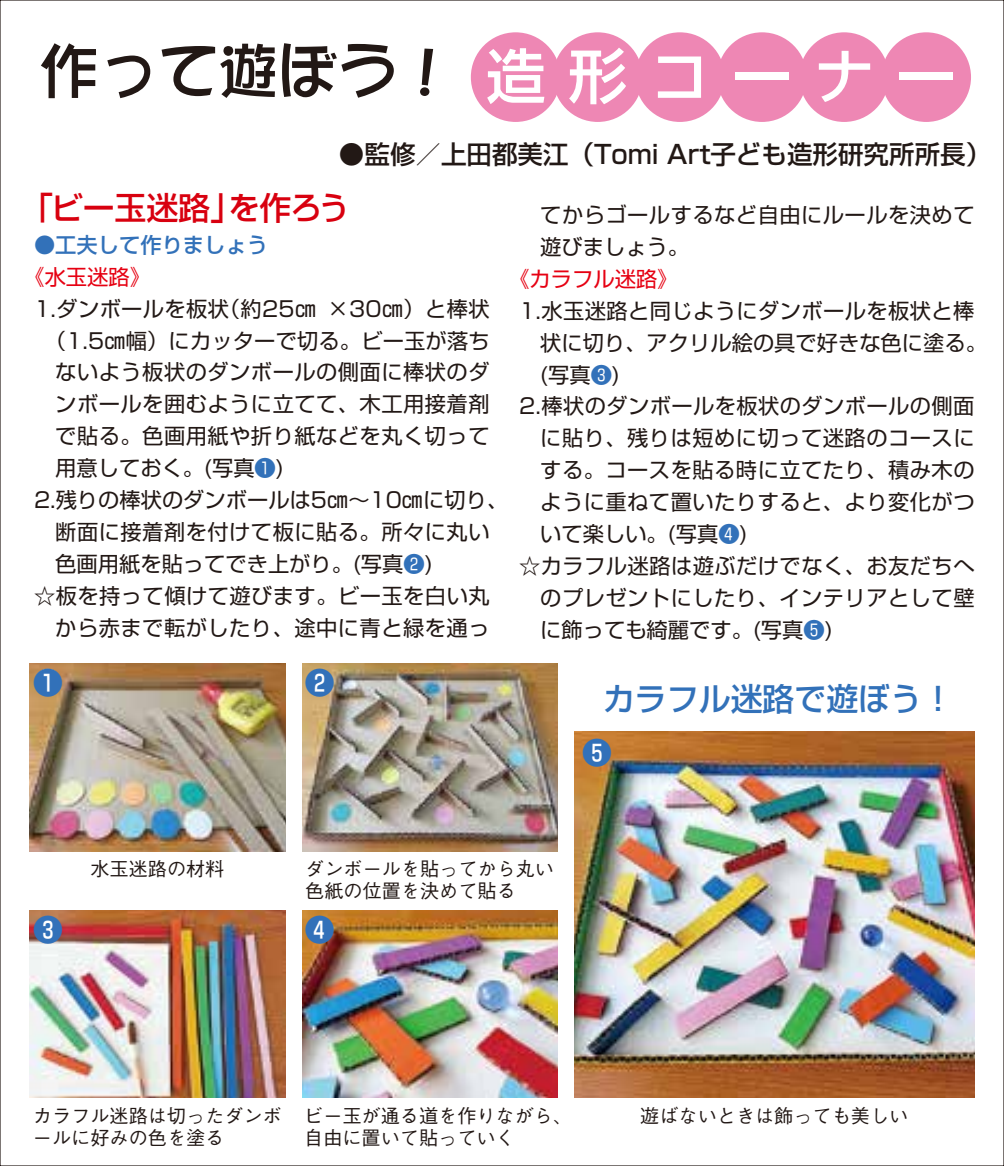
<style>
.page{position:relative;width:1004px;height:1166px;background:#fff}
.page>*{position:absolute;margin:0;border:0;box-sizing:border-box;transform-origin:0 0}
.t1{font:59.4px "DFPOP1 Std W7";color:#221815}
.t2{font:500 31.8px "Shin Go Pr 6 N";letter-spacing:-.01em;color:#d8000f}
.t3{font:500 31.8px "Shin Go Pr 6 N";color:#3271b9}
.t4{font:500 29.7px "Shin Go Pr 6 N";color:#3271b9}
.t5{font:500 25.5px "Shin Go Pr 6 N";color:#221815}
.t6{font:21.3px/31.8px "Shin Go Pr 6 N";letter-spacing:.02em;color:#221815}
.t7{font:21.3px "Shin Go Pr 6 N";color:#221815}
.t8{font:21.3px "Shin Go Pr 6 N";color:#e60012}
.t9{font:500 21.3px "Shin Go Pr 6 N";color:#3271b9}
.t10{font:500 19.2px/21.3px "Gothic BBB Pr 6 N";color:#221815}
.s1{font-family:"Shin Go Pr 6 N";font-weight:500;font-size:59.7px;color:#fff}
.s2{color:#3271b9}
</style>
<div class="page">
<img style="left:574px;top:731px;width:400px;height:366px">
<img style="left:30px;top:910px;width:255px;height:187px">
<img style="left:302px;top:910px;width:255px;height:187px">
<img style="left:30px;top:663px;width:255px;height:187px">
<img style="left:302px;top:663px;width:255px;height:187px">
<div style="left:471px;top:32px;width:89px;height:90px;background:#ee87b4;border-radius:50%"></div>
<div style="left:553px;top:32px;width:89px;height:90px;background:#ee87b4;border-radius:50%"></div>
<div style="left:635px;top:32px;width:89px;height:90px;background:#ee87b4;border-radius:50%"></div>
<div style="left:717px;top:32px;width:89px;height:90px;background:#ee87b4;border-radius:50%"></div>
<div style="left:799px;top:32px;width:89px;height:90px;background:#ee87b4;border-radius:50%"></div>
<div style="left:881px;top:32px;width:90px;height:90px;background:#ee87b4;border-radius:50%"></div>
<div style="left:35px;top:668px;width:26px;height:26px;background:#fff;border-radius:50%"></div>
<div style="left:307px;top:669px;width:25px;height:26px;background:#fff;border-radius:50%"></div>
<div style="left:35px;top:916px;width:26px;height:25px;background:#fff;border-radius:50%"></div>
<div style="left:307px;top:916px;width:25px;height:25px;background:#fff;border-radius:50%"></div>
<div style="left:584px;top:739px;width:25px;height:26px;background:#fff;border-radius:50%"></div>
<h1 class="t1" style="left:39px;top:39px;width:918px">作って遊ぼう！<span class="s1">造形コーナー</span></h1>
<p class="t5" style="left:339px;top:133px;width:653px">●監修／上田都美江（ＴｏｍｉＡｒｔ子ども造形研究所所長）</p>
<h2 class="t2" style="left:21px;top:181px;width:330px">「ビー玉迷路」を作ろう</h2>
<p class="t9" style="left:34px;top:227px;width:235px">●工夫して作りましょう</p>
<p class="t8" style="left:23px;top:259px;width:129px">《水玉迷路》</p>
<p class="t6" style="left:34px;top:291px;width:457px">1.ダンボールを板状（約25㎝ ×30㎝）と棒状</p>
<p class="t6" style="left:45px;top:323px;width:446px">（1.5㎝幅）にカッターで切る。ビー玉が落ち</p>
<p class="t6" style="left:55px;top:355px;width:436px">ないよう板状のダンボールの側面に棒状のダ</p>
<p class="t6" style="left:55px;top:387px;width:436px">ンボールを囲むように立てて、木工用接着剤</p>
<p class="t6" style="left:55px;top:418px;width:436px">で貼る。色画用紙や折り紙などを丸く切って</p>
<p class="t7" style="left:55px;top:450px;width:230px">用意しておく。(写真<span class="s2">❶</span>)</p>
<p class="t7" style="left:34px;top:482px;width:475px">2.残りの棒状のダンボールは5㎝～10㎝に切り、</p>
<p class="t6" style="left:55px;top:514px;width:436px">断面に接着剤を付けて板に貼る。所々に丸い</p>
<p class="t7" style="left:55px;top:546px;width:379px">色画用紙を貼ってでき上がり。(写真<span class="s2">❷</span>)</p>
<p class="t6" style="left:34px;top:578px;width:457px">☆板を持って傾けて遊びます。ビー玉を白い丸</p>
<p class="t6" style="left:55px;top:610px;width:436px">から赤まで転がしたり、途中に青と緑を通っ</p>
<p class="t6" style="left:540px;top:197px;width:436px">てからゴールするなど自由にルールを決めて遊びましょう。</p>
<p class="t8" style="left:508px;top:261px;width:172px">《カラフル迷路》</p>
<p class="t6" style="left:519px;top:293px;width:457px">1.水玉迷路と同じようにダンボールを板状と棒</p>
<p class="t7" style="left:540px;top:325px;width:448px">状に切り、アクリル絵の具で好きな色に塗る。</p>
<p class="t6" style="left:540px;top:357px;width:81px">(写真<span class="s2">❸</span>)</p>
<p class="t6" style="left:519px;top:389px;width:457px">2.棒状のダンボールを板状のダンボールの側面</p>
<p class="t6" style="left:540px;top:421px;width:436px">に貼り、残りは短めに切って迷路のコースに</p>
<p class="t6" style="left:540px;top:452px;width:436px">する。コースを貼る時に立てたり、積み木の</p>
<p class="t6" style="left:540px;top:484px;width:436px">ように重ねて置いたりすると、より変化がつ</p>
<p class="t7" style="left:540px;top:516px;width:209px">いて楽しい。(写真<span class="s2">❹</span>)</p>
<p class="t6" style="left:519px;top:548px;width:457px">☆カラフル迷路は遊ぶだけでなく、お友だちへ</p>
<p class="t6" style="left:540px;top:580px;width:436px">のプレゼントにしたり、インテリアとして壁</p>
<p class="t7" style="left:540px;top:612px;width:294px">に飾っても綺麗です。(写真<span class="s2">❺</span>)</p>
<h3 class="t4" style="left:33px;top:658px;width:31px">❶</h3>
<h3 class="t4" style="left:305px;top:658px;width:31px">❷</h3>
<h2 class="t3" style="left:603px;top:672px;width:352px">カラフル迷路で遊ぼう！</h2>
<h3 class="t4" style="left:582px;top:728px;width:31px">❺</h3>
<p class="t10" style="left:90px;top:857px;width:135px">水玉迷路の材料</p>
<p class="t10" style="left:305px;top:857px;width:250px">ダンボールを貼ってから丸い色紙の位置を決めて貼る</p>
<h3 class="t4" style="left:33px;top:904px;width:31px">❸</h3>
<h3 class="t4" style="left:305px;top:904px;width:31px">❹</h3>
<p class="t10" style="left:33px;top:1103px;width:250px">カラフル迷路は切ったダンボールに好みの色を塗る</p>
<p class="t10" style="left:304px;top:1103px;width:269px">ビー玉が通る道を作りながら、自由に置いて貼っていく</p>
<p class="t10" style="left:640px;top:1103px;width:269px">遊ばないときは飾っても美しい</p>
</div>
